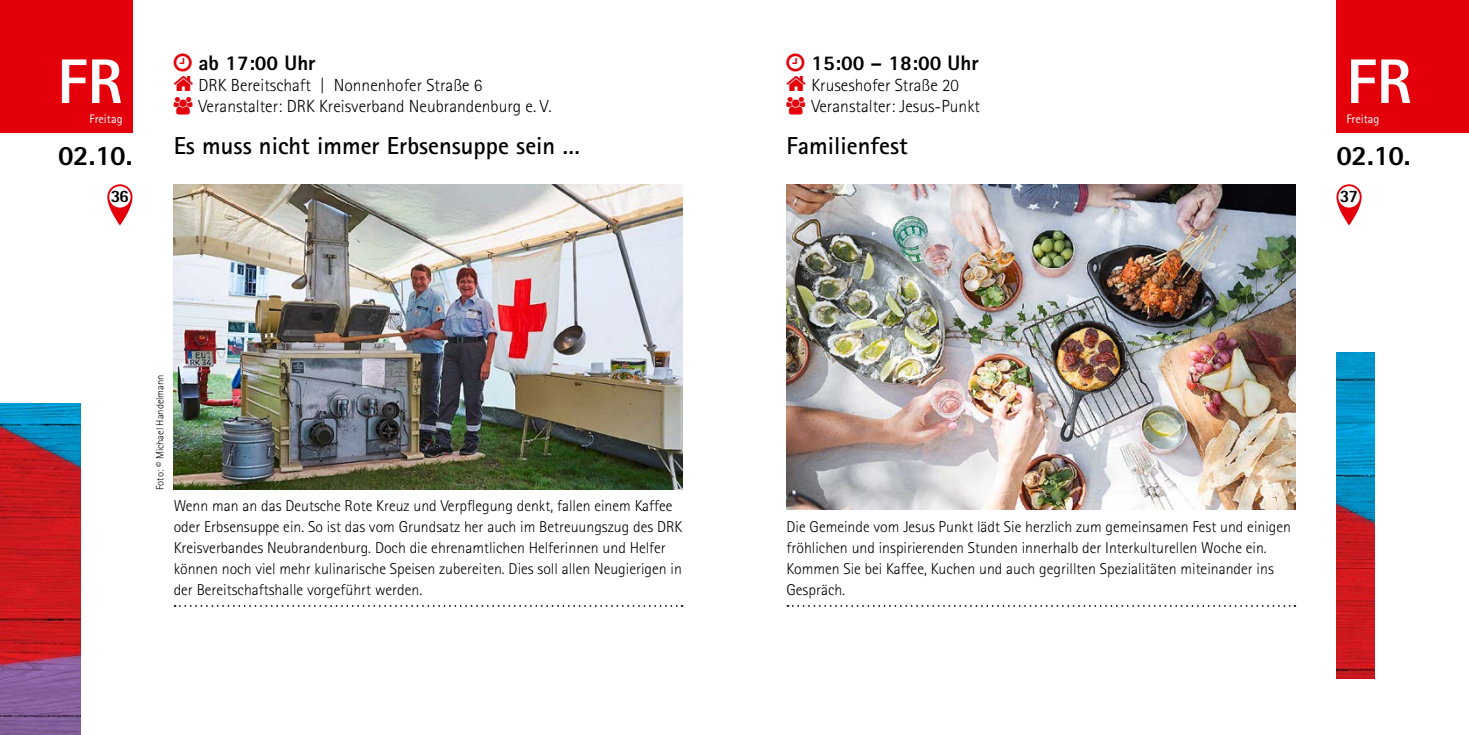
<style>
.page{position:relative;width:1469px;height:735px;background:#fff}
.page>*{position:absolute;margin:0;border:0;box-sizing:border-box;transform-origin:0 0}
.t1{font:800 63px "Rotis Sans Serif";color:#fff}
.t2{font:800 28px "Rotis Sans Serif";letter-spacing:-.03em;color:#000}
.t3{font:700 24.5px "Rotis Sans Serif";color:#000}
.t4{font:800 21px "Rotis Sans Serif";color:#000}
.t5{font:300 17.5px/21px "Rotis Sans Serif";color:#000}
.t6{font:800 17.5px "Rotis Sans Serif";color:#000}
.t7{font:300 15.75px/21px "Rotis Sans Serif";color:#000}
.t8{font:12.25px "Rotis Sans Serif";color:#fff}
.t9{font:300 10.5px "Rotis Sans Serif";color:#000}
</style>
<div class="page">
<div style="left:1336px;top:0;width:132px;height:132px;background:#e3000b"></div>
<svg style="left:787px;top:605px;width:508px;height:1px"></svg>
<img style="left:786px;top:184px;width:509px;height:325px">
<svg style="left:174px;top:605px;width:508px;height:1px"></svg>
<div style="left:0;top:0;width:132px;height:132px;background:#e3000b"></div>
<img style="left:174px;top:184px;width:508px;height:305px">
<img style="left:0;top:403px;width:80px;height:331px">
<img style="left:1336px;top:352px;width:38px;height:326px">
<svg style="left:107px;top:184px;width:25px;height:41px"></svg>
<div style="left:109px;top:186px;width:22px;height:21px;background:#fff;border-radius:50%"></div>
<svg style="left:1336px;top:184px;width:25px;height:41px"></svg>
<div style="left:1338px;top:186px;width:21px;height:21px;background:#fff;border-radius:50%"></div>
<h1 class="t1" style="left:57px;top:41px;width:67px">FR</h1>
<p class="t8" style="left:89px;top:111px;width:35px">Freitag</p>
<h2 class="t2" style="left:58px;top:137px;width:76px">02.10.</h2>
<h3 class="t4" style="left:198px;top:49px;width:119px">ab 17:00 Uhr</h3>
<p class="t5" style="left:198px;top:74px;width:355px">DRK Bereitschaft | Nonnenhofer Straße 6<br>Veranstalter: DRK Kreisverband Neubrandenburg e. V.</p>
<h3 class="t3" style="left:174px;top:130px;width:408px">Es muss nicht immer Erbsensuppe sein …</h3>
<h3 class="t4" style="left:811px;top:49px;width:169px">15:00 – 18:00 Uhr</h3>
<p class="t5" style="left:811px;top:74px;width:170px">Kruseshofer Straße 20<br>Veranstalter: Jesus-Punkt</p>
<h3 class="t3" style="left:786px;top:130px;width:123px">Familienfest</h3>
<h1 class="t1" style="left:1346px;top:41px;width:67px">FR</h1>
<p class="t8" style="left:1346px;top:111px;width:35px">Freitag</p>
<h2 class="t2" style="left:1336px;top:137px;width:76px">02.10.</h2>
<p class="t6" style="left:111px;top:185px;width:20px">36</p>
<p class="t6" style="left:1339px;top:185px;width:20px">37</p>
<p class="t9" style="left:154px;top:489px;width:117px;rotate:-90deg">Foto: © Michael Handelmann</p>
<p class="t7" style="left:174px;top:495px;width:510px">Wenn man an das Deutsche Rote Kreuz und Verpflegung denkt, fallen einem Kaffee oder Erbsensuppe ein. So ist das vom Grundsatz her auch im Betreuungszug des DRK Kreisverbandes Neubrandenburg. Doch die ehrenamtlichen Helferinnen und Helfer können noch viel mehr kulinarische Speisen zubereiten. Dies soll allen Neugierigen in der Bereitschaftshalle vorgeführt werden.</p>
<p class="t7" style="left:786px;top:516px;width:506px">Die Gemeinde vom Jesus Punkt lädt Sie herzlich zum gemeinsamen Fest und einigen fröhlichen und inspirierenden Stunden innerhalb der Interkulturellen Woche ein.<br>Kommen Sie bei Kaffee, Kuchen und auch gegrillten Spezialitäten miteinander ins Gespräch.</p>
</div>
